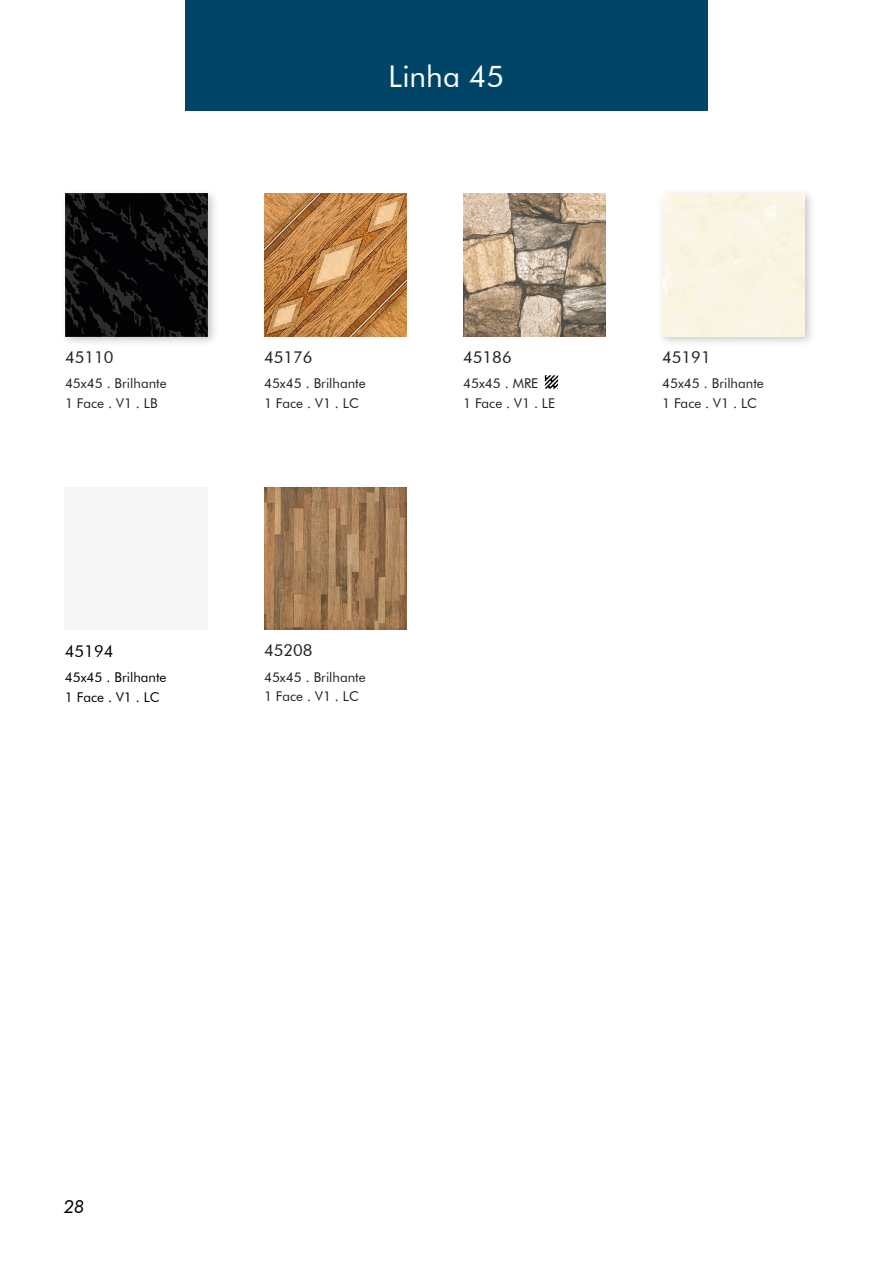
<style>
.page{position:relative;width:893px;height:1263px;background:#fff}
.page>*{position:absolute;margin:0;border:0;box-sizing:border-box;transform-origin:0 0}
.t1{font:30px "Futura BT";color:#fff}
.t2{font:italic 18px "Futura BT";color:#000001}
.t3{font:16.5px "Futura BT";color:#231f20}
.t4{font:16.5px "Futura BT";color:#000001}
.t5{font:13.5px "Futura BT";color:#231f20}
.t6{font:13.5px "Futura BT";color:#000001}
</style>
<div class="page">
<div style="left:60px;top:188px;width:159px;height:160px;background:#231f20;opacity:.25"></div>
<img style="left:65px;top:193px;width:143px;height:143px">
<img style="left:463px;top:193px;width:143px;height:143px">
<div style="left:657px;top:188px;width:159px;height:160px;background:#231f20;opacity:.25"></div>
<div style="left:662px;top:193px;width:143px;height:143px;background:#faf5e2"></div>
<img style="left:264px;top:193px;width:143px;height:143px">
<img style="left:264px;top:487px;width:143px;height:143px">
<div style="left:185px;top:0;width:523px;height:111px;background:#004567"></div>
<svg style="left:545px;top:375px;width:13px;height:14px"></svg>
<p class="t1" style="left:389px;top:58px;width:117px">Linha 45</p>
<p class="t3" style="left:65px;top:347px;width:50px">45110</p>
<p class="t5" style="left:65px;top:375px;width:103px">45x45 . Brilhante</p>
<p class="t5" style="left:65px;top:395px;width:94px">1 Face . V1 . LB</p>
<p class="t4" style="left:65px;top:641px;width:50px">45194</p>
<p class="t6" style="left:65px;top:669px;width:103px">45x45 . Brilhante</p>
<p class="t6" style="left:65px;top:689px;width:96px">1 Face . V1 . LC</p>
<p class="t3" style="left:264px;top:347px;width:50px">45176</p>
<p class="t5" style="left:264px;top:375px;width:103px">45x45 . Brilhante</p>
<p class="t5" style="left:264px;top:395px;width:96px">1 Face . V1 . LC</p>
<p class="t3" style="left:264px;top:640px;width:50px">45208</p>
<p class="t5" style="left:264px;top:669px;width:103px">45x45 . Brilhante</p>
<p class="t5" style="left:264px;top:688px;width:96px">1 Face . V1 . LC</p>
<p class="t3" style="left:463px;top:347px;width:50px">45186</p>
<p class="t5" style="left:463px;top:375px;width:77px">45x45 . MRE</p>
<p class="t5" style="left:463px;top:395px;width:94px">1 Face . V1 . LE</p>
<p class="t3" style="left:662px;top:347px;width:50px">45191</p>
<p class="t5" style="left:662px;top:375px;width:103px">45x45 . Brilhante</p>
<p class="t5" style="left:662px;top:395px;width:96px">1 Face . V1 . LC</p>
<p class="t2" style="left:64px;top:1195px;width:22px">28</p>
</div>
